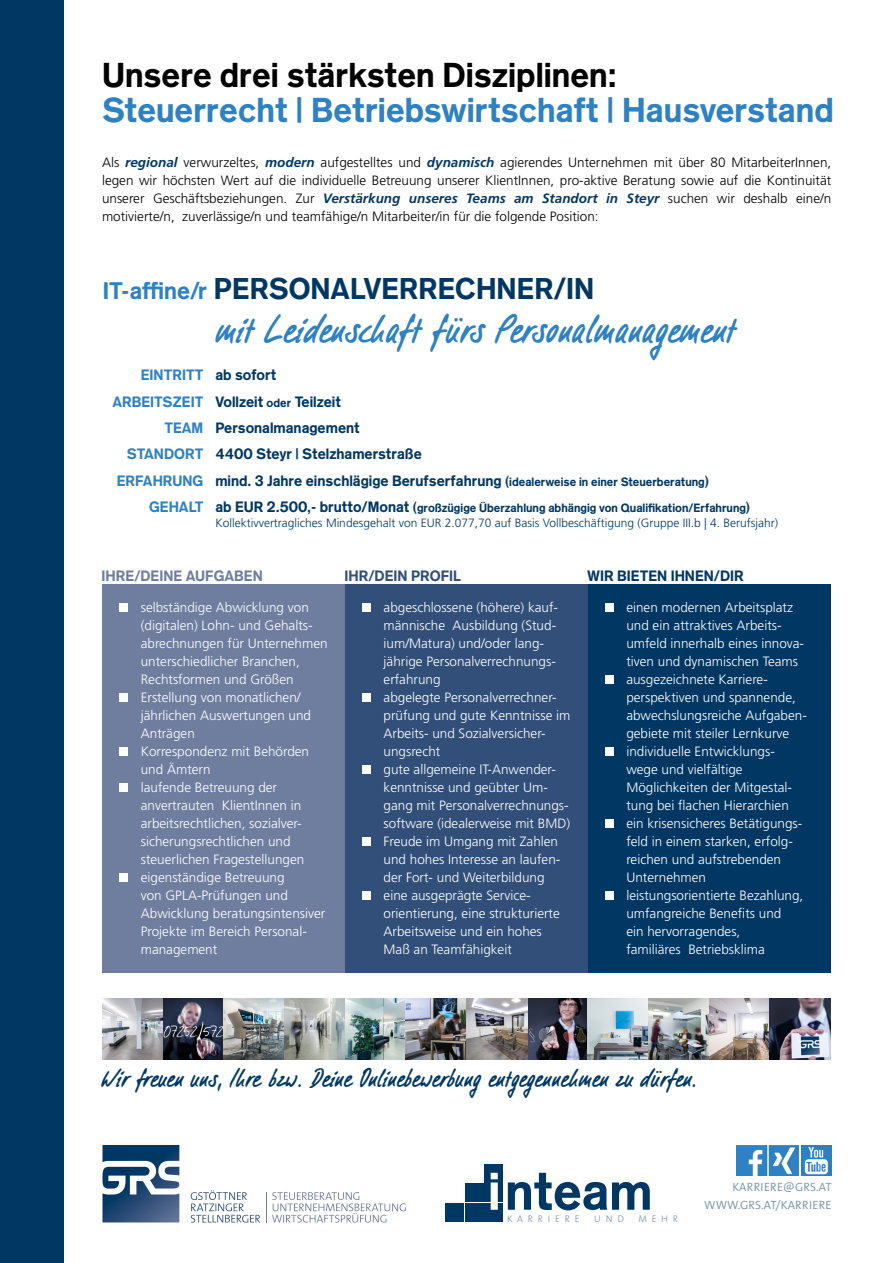
<style>
.page{position:relative;width:893px;height:1263px;background:#fff}
.page>*{position:absolute;margin:0;border:0;box-sizing:border-box;transform-origin:0 0}
.t1{font:700 52.8px "Standard CT";color:#003863}
.t2{font:42px "Filzerhand EF";letter-spacing:-.015em;color:#2e81c2}
.t3{font:700 34.5px "Standard CT";color:#2e81c2}
.t4{font:700 34.5px "Standard CT";color:#000}
.t5{font:700 30px "Standard CT";color:#003863}
.t6{font:27px "Filzerhand EF";letter-spacing:-.025em;color:#003863}
.t7{font:700 15px "Standard CT";color:#003863}
.t8{font:700 15px "Standard CT";color:#6f7e9f}
.t9{font:700 15px "Standard CT";color:#2e81c2}
.t10{font:700 15px "Standard CT";color:#314f78}
.t11{font:300 13.5px/18px "Frutiger LT Std";color:#fff}
.t12{font:300 13.5px/18px "Frutiger LT Std";color:#000;text-align:justify}
.t13{font:300 12px "Frutiger LT Std";color:#003863}
.t14{font:700 12px "Standard CT";color:#003863}
.t15{font:300 12px/18px "The Sans B W4";letter-spacing:.015em;color:#7391a9;text-align:right}
.t16{font:300 9.6px "The Sans B W3";letter-spacing:.5em;color:#7391a9}
.s1{font-weight:700;font-style:italic;color:#003863}
.s2{font-size:24px;color:#2e81c2}
.s3{color:#003863}
.s4{color:#2e81c2}
.s5{font-size:12px}
.s6{font-size:15px;color:#2e81c2}
.s7{font-size:15px}
.s8{color:#fff}
</style>
<div class="page">
<div style="left:0;top:0;width:64px;height:1263px;background:#003863"></div>
<svg style="left:102px;top:1145px;width:77px;height:77px"></svg>
<svg style="left:191px;top:1190px;width:69px;height:32px"></svg>
<svg style="left:272px;top:1192px;width:134px;height:30px"></svg>
<hr style="left:266px;top:1192px;width:1px;height:30px;background:#6f7e9f">
<div style="left:445px;top:1203px;width:19px;height:19px;background:#003863"></div>
<div style="left:465px;top:1203px;width:18px;height:19px;background:#003863"></div>
<div style="left:465px;top:1184px;width:18px;height:18px;background:#003863"></div>
<div style="left:485px;top:1203px;width:18px;height:19px;background:#003863"></div>
<div style="left:485px;top:1184px;width:18px;height:18px;background:#003863"></div>
<div style="left:485px;top:1164px;width:18px;height:18px;background:#003863"></div>
<div style="left:588px;top:584px;width:243px;height:389px;background:#003863"></div>
<div style="left:605px;top:603px;width:9px;height:9px;background:#fff"></div>
<div style="left:605px;top:675px;width:9px;height:9px;background:#fff"></div>
<div style="left:605px;top:747px;width:9px;height:9px;background:#fff"></div>
<div style="left:605px;top:819px;width:9px;height:9px;background:#fff"></div>
<div style="left:605px;top:891px;width:9px;height:9px;background:#fff"></div>
<div style="left:345px;top:584px;width:243px;height:389px;background:#314f78"></div>
<div style="left:362px;top:603px;width:9px;height:9px;background:#fff"></div>
<div style="left:362px;top:693px;width:9px;height:9px;background:#fff"></div>
<div style="left:362px;top:765px;width:9px;height:9px;background:#fff"></div>
<div style="left:362px;top:837px;width:9px;height:9px;background:#fff"></div>
<div style="left:362px;top:891px;width:9px;height:9px;background:#fff"></div>
<div style="left:103px;top:584px;width:242px;height:389px;background:#6f7e9f"></div>
<div style="left:120px;top:603px;width:8px;height:9px;background:#fff"></div>
<div style="left:120px;top:693px;width:8px;height:9px;background:#fff"></div>
<div style="left:120px;top:747px;width:8px;height:9px;background:#fff"></div>
<div style="left:120px;top:783px;width:8px;height:9px;background:#fff"></div>
<div style="left:120px;top:873px;width:8px;height:9px;background:#fff"></div>
<img style="left:103px;top:999px;width:667px;height:61px">
<img style="left:163px;top:999px;width:61px;height:61px">
<img style="left:770px;top:999px;width:61px;height:61px">
<img style="left:737px;top:1145px;width:94px;height:30px">
<h3 class="t4" style="left:102px;top:54px;width:516px">Unsere drei stärksten Disziplinen:</h3>
<h3 class="t3" style="left:102px;top:88px;width:733px">Steuerrecht | Betriebswirtschaft | Hausverstand</h3>
<p class="t12" style="left:102px;top:154px;width:731px">Als <span class="s1">regional</span> verwurzeltes, <span class="s1">modern</span> aufgestelltes und <span class="s1">dynamisch</span> agierendes Unternehmen mit über 80 MitarbeiterInnen, legen wir höchsten Wert auf die individuelle Betreuung unserer KlientInnen, pro-aktive Beratung sowie auf die Kontinuität unserer Geschäftsbeziehungen. Zur <span class="s1">Verstärkung unseres Teams am Standort in Steyr</span> suchen wir deshalb eine/n motivierte/n, zuverlässige/n und teamfähige/n Mitarbeiter/in für die folgende Position:</p>
<h3 class="t5" style="left:103px;top:270px;width:493px"><span class="s2">IT-affine/r</span> PERSONALVERRECHNER/IN</h3>
<h2 class="t2" style="left:216px;top:303px;width:522px">mit Leidenschaft fürs Personalmanagement</h2>
<p class="t9" style="left:141px;top:366px;width:137px">EINTRITT <span class="s3">ab sofort</span></p>
<p class="t7" style="left:112px;top:392px;width:230px"><span class="s4">ARBEITSZEIT</span> Vollzeit <span class="s5">oder</span> Teilzeit</p>
<p class="t7" style="left:164px;top:419px;width:197px"><span class="s4">TEAM</span> Personalmanagement</p>
<p class="t7" style="left:127px;top:445px;width:297px"><span class="s4">STANDORT</span> 4400 Steyr | Stelzhamerstraße</p>
<p class="t7" style="left:117px;top:471px;width:594px"><span class="s4">ERFAHRUNG</span> mind. 3 Jahre einschlägige Berufserfahrung <span class="s5">(idealerweise in einer Steuerberatung)</span></p>
<p class="t14" style="left:149px;top:501px;width:603px"><span class="s6">GEHALT</span> <span class="s7">ab EUR 2.500,- brutto/Monat</span> (großzügige Überzahlung abhängig von Qualifikation/Erfahrung)</p>
<p class="t13" style="left:215px;top:516px;width:564px">Kollektivvertragliches Mindesgehalt von EUR 2.077,70 auf Basis Vollbeschäftigung (Gruppe III.b | 4. Berufsjahr)</p>
<p class="t8" style="left:102px;top:566px;width:163px">IHRE/DEINE AUFGABEN</p>
<p class="t11" style="left:141px;top:599px;width:188px">selbständige Abwicklung von (digitalen) Lohn- und Gehalts&shy;abrechnungen für Unternehmen unterschiedlicher Branchen,<br>Rechtsformen und Größen<br>Erstellung von monatlichen/ jährlichen Auswertungen und<br>Anträgen<br>Korrespondenz mit Behörden und Ämtern<br>laufende Betreuung der anvertrauten KlientInnen in arbeitsrechtlichen, sozialver&shy;sicherungsrechtlichen und steuerlichen Fragestellungen eigenständige Betreuung<br>von GPLA-Prüfungen und<br>Abwicklung beratungsintensiver<br>Projekte im Bereich Personal&shy;management</p>
<p class="t10" style="left:344px;top:566px;width:118px">IHR/DEIN PROFIL</p>
<p class="t7" style="left:587px;top:566px;width:158px">WIR BIETEN IHNEN/DIR</p>
<p class="t11" style="left:384px;top:599px;width:188px">abgeschlossene (höhere) kauf&shy;männische Ausbildung (Stud&shy;ium/Matura) und/oder lang&shy;jährige Personalverrechnungs&shy;erfahrung<br>abgelegte Personalverrechner&shy;prüfung und gute Kenntnisse im<br>Arbeits- und Sozialversicher&shy;ungsrecht<br>gute allgemeine IT-Anwender&shy;kenntnisse und geübter Um&shy;gang mit Personalverrechnungs&shy;software (idealerweise mit BMD)<br>Freude im Umgang mit Zahlen und hohes Interesse an laufen&shy;der Fort- und Weiterbildung eine ausgeprägte Service&shy;orientierung, eine strukturierte<br>Arbeitsweise und ein hohes<br>Maß an Teamfähigkeit</p>
<p class="t11" style="left:626px;top:599px;width:182px">einen modernen Arbeitsplatz und ein attraktives Arbeits&shy;umfeld innerhalb eines innova&shy;tiven und dynamischen Teams ausgezeichnete Karriere&shy;perspektiven und spannende, abwechslungsreiche Aufgaben&shy;gebiete mit steiler Lernkurve individuelle Entwicklungs&shy;wege und vielfältige<br>Möglichkeiten der Mitgestal&shy;tung bei flachen Hierarchien ein krisensicheres Betätigungs&shy;feld in einem starken, erfolg&shy;reichen und aufstrebenden<br>Unternehmen leistungsorientierte Bezahlung, umfangreiche Benefits und<br>ein hervorragendes,<br>familiäres Betriebsklima</p>
<h3 class="t6" style="left:102px;top:1061px;width:597px">Wir freuen uns, Ihre bzw. Deine Onlinebewerbung entgegennehmen zu dürfen.</h3>
<h1 class="t1" style="left:488px;top:1159px;width:166px"><span class="s8">i</span>nteam</h1>
<p class="t16" style="left:507px;top:1212px;width:172px">KARRIERE<span class="s8">_</span>UND<span class="s8">_</span>MEHR</p>
<p class="t15" style="left:704px;top:1178px;width:129px">KARRIERE@GRS.AT<br>WWW.GRS.AT/KARRIERE</p>
</div>
